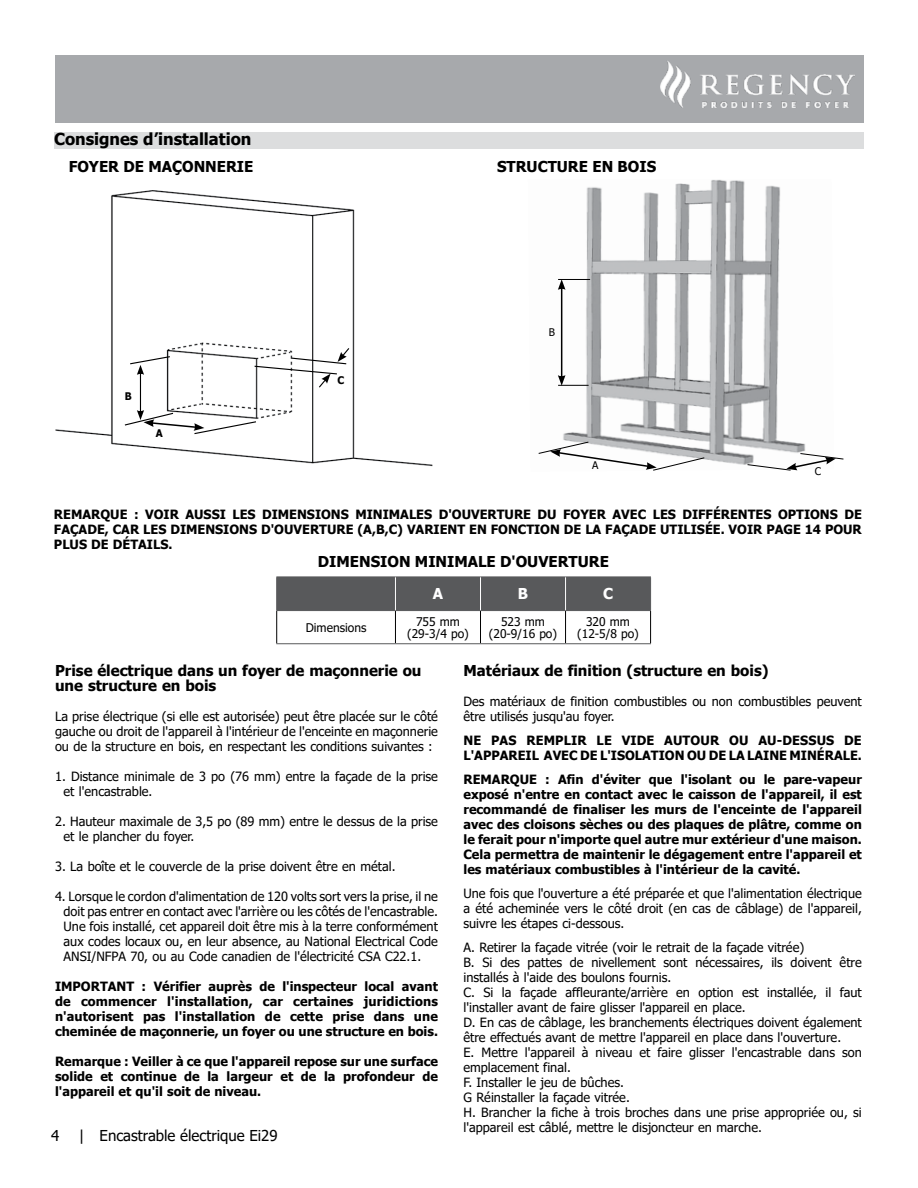
<style>
.page{position:relative;width:918px;height:1188px;background:#fff}
.page>*{position:absolute;margin:0;border:0;box-sizing:border-box;transform-origin:0 0}
.t1{font:700 16.5px "Tahoma";color:#000}
.t2{font:700 15px/15px "Tahoma";color:#000}
.t3{font:15px "Tahoma";color:#000}
.t4{font:700 15px "Tahoma";color:#fff}
.t5{font:12.75px/15px "Tahoma";color:#000}
.t6{font:700 12.75px/15px "Tahoma";color:#000;text-align:justify}
.t7{font:12px/12px "Tahoma";color:#000;text-align:center}
.t8{font:10.5px "Tahoma";color:#000}
.t9{font:700 10.5px "Tahoma";color:#000}
</style>
<div class="page">
<div style="left:56px;top:55px;width:808px;height:67px;background:#a7a9ac"></div>
<img style="left:661px;top:61px;width:194px;height:46px">
<img style="left:560px;top:179px;width:246px;height:286px">
<hr style="left:561px;top:288px;width:1px;height:89px;background:#000">
<svg style="left:558px;top:375px;width:8px;height:10px"></svg>
<svg style="left:558px;top:280px;width:8px;height:10px"></svg>
<hr style="left:558px;top:279px;width:32px;height:1px;background:#000">
<hr style="left:558px;top:385px;width:31px;height:1px;background:#000">
<svg style="left:747px;top:453px;width:97px;height:18px"></svg>
<svg style="left:538px;top:441px;width:167px;height:30px"></svg>
<img style="left:56px;top:190px;width:376px;height:277px">
<hr style="left:140px;top:373px;width:1px;height:39px;background:#000">
<svg style="left:129px;top:355px;width:42px;height:20px"></svg>
<svg style="left:124px;top:410px;width:133px;height:25px"></svg>
<svg style="left:253px;top:347px;width:97px;height:42px"></svg>
<div style="left:54px;top:132px;width:810px;height:16px;background:#dcddde"></div>
<div style="left:277px;top:578px;width:373px;height:32px;background:#58595b"></div>
<hr style="left:276px;top:611px;width:1px;height:32px;background:#000">
<hr style="left:395px;top:611px;width:1px;height:32px;background:#000">
<hr style="left:480px;top:611px;width:1px;height:32px;background:#000">
<hr style="left:565px;top:611px;width:1px;height:32px;background:#000">
<hr style="left:650px;top:611px;width:1px;height:32px;background:#000">
<hr style="left:276px;top:577px;width:119px;height:1px;background:#58595b">
<hr style="left:276px;top:577px;width:1px;height:33px;background:#58595b">
<hr style="left:395px;top:577px;width:86px;height:1px;background:#58595b">
<hr style="left:481px;top:577px;width:85px;height:1px;background:#58595b">
<hr style="left:566px;top:577px;width:85px;height:1px;background:#58595b">
<hr style="left:650px;top:577px;width:1px;height:33px;background:#58595b">
<hr style="left:276px;top:610px;width:119px;height:1px;background:#58595b">
<hr style="left:481px;top:610px;width:85px;height:1px;background:#58595b">
<hr style="left:566px;top:610px;width:85px;height:1px;background:#58595b">
<hr style="left:276px;top:643px;width:119px;height:1px;background:#58595b">
<hr style="left:481px;top:643px;width:85px;height:1px;background:#58595b">
<hr style="left:566px;top:643px;width:85px;height:1px;background:#58595b">
<hr style="left:395px;top:610px;width:86px;height:1px;background:#58595b">
<hr style="left:395px;top:643px;width:86px;height:1px;background:#58595b">
<hr style="left:395px;top:577px;width:1px;height:33px;background:#fff">
<hr style="left:480px;top:577px;width:1px;height:33px;background:#fff">
<hr style="left:565px;top:577px;width:1px;height:33px;background:#fff">
<p class="t1" style="left:54px;top:127px;width:199px">Consignes d’installation</p>
<p class="t2" style="left:69px;top:160px;width:186px">FOYER DE MAÇONNERIE</p>
<p class="t2" style="left:497px;top:160px;width:161px">STRUCTURE EN BOIS</p>
<p class="t9" style="left:125px;top:389px;width:8px">B</p>
<p class="t9" style="left:156px;top:425px;width:8px">A</p>
<p class="t9" style="left:338px;top:373px;width:8px">C</p>
<p class="t8" style="left:549px;top:325px;width:8px">B</p>
<p class="t8" style="left:592px;top:458px;width:8px">A</p>
<p class="t8" style="left:815px;top:464px;width:8px">C</p>
<p class="t6" style="left:54px;top:507px;width:809px">REMARQUE : VOIR AUSSI LES DIMENSIONS MINIMALES D'OUVERTURE DU FOYER AVEC LES DIFFÉRENTES OPTIONS DE FAÇADE, CAR LES DIMENSIONS D'OUVERTURE (A,B,C) VARIENT EN FONCTION DE LA FAÇADE UTILISÉE. VOIR PAGE 14 POUR PLUS DE DÉTAILS.</p>
<p class="t2" style="left:318px;top:555px;width:293px">DIMENSION MINIMALE D'OUVERTURE</p>
<p class="t4" style="left:433px;top:584px;width:12px">A</p>
<p class="t4" style="left:518px;top:584px;width:12px">B</p>
<p class="t4" style="left:603px;top:584px;width:12px">C</p>
<p class="t7" style="left:306px;top:622px;width:62px">Dimensions</p>
<p class="t7" style="left:407px;top:616px;width:63px">755 mm (29-3/4 po)</p>
<p class="t7" style="left:489px;top:616px;width:70px">523 mm (20-9/16 po)</p>
<p class="t7" style="left:577px;top:616px;width:63px">320 mm (12-5/8 po)</p>
<p class="t2" style="left:55px;top:664px;width:368px">Prise électrique dans un foyer de maçonnerie ou une structure en bois</p>
<p class="t5" style="left:55px;top:710px;width:384px;text-align:justify">La prise électrique (si elle est autorisée) peut être placée sur le côté gauche ou droit de l'appareil à l'intérieur de l'enceinte en maçonnerie ou de la structure en bois, en respectant les conditions suivantes :</p>
<p class="t5" style="left:64px;top:770px;width:376px;text-indent:-9px">1. Distance minimale de 3 po (76 mm) entre la façade de la prise et l'encastrable.</p>
<p class="t5" style="left:64px;top:815px;width:376px;text-indent:-9px">2. Hauteur maximale de 3,5 po (89 mm) entre le dessus de la prise et le plancher du foyer.</p>
<p class="t5" style="left:55px;top:860px;width:342px">3. La boîte et le couvercle de la prise doivent être en métal.</p>
<p class="t5" style="left:64px;top:890px;width:376px;text-align:justify;text-indent:-9px">4. Lorsque le cordon d'alimentation de 120 volts sort vers la prise, il ne doit pas entrer en contact avec l'arrière ou les côtés de l'encastrable.<br>Une fois installé, cet appareil doit être mis à la terre conformément aux codes locaux ou, en leur absence, au National Electrical Code ANSI/NFPA 70, ou au Code canadien de l'électricité CSA C22.1.</p>
<p class="t6" style="left:55px;top:980px;width:384px">IMPORTANT : Vérifier auprès de l'inspecteur local avant de commencer l'installation, car certaines juridictions n'autorisent pas l'installation de cette prise dans une cheminée de maçonnerie, un foyer ou une structure en bois.</p>
<p class="t6" style="left:55px;top:1055px;width:384px">Remarque : Veiller à ce que l'appareil repose sur une surface solide et continue de la largeur et de la profondeur de l'appareil et qu'il soit de niveau.</p>
<p class="t2" style="left:463px;top:664px;width:307px">Matériaux de finition (structure en bois)</p>
<p class="t5" style="left:463px;top:695px;width:400px">Des matériaux de finition combustibles ou non combustibles peuvent être utilisés jusqu'au foyer.</p>
<p class="t6" style="left:463px;top:734px;width:400px">NE PAS REMPLIR LE VIDE AUTOUR OU AU-DESSUS DE<br>L'APPAREIL AVEC DE L'ISOLATION OU DE LA LAINE MINÉRALE.</p>
<p class="t6" style="left:463px;top:773px;width:400px">REMARQUE : Afin d'éviter que l'isolant ou le pare-vapeur exposé n'entre en contact avec le caisson de l'appareil, il est recommandé de finaliser les murs de l'enceinte de l'appareil avec des cloisons sèches ou des plaques de plâtre, comme on le ferait pour n'importe quel autre mur extérieur d'une maison.<br>Cela permettra de maintenir le dégagement entre l'appareil et les matériaux combustibles à l'intérieur de la cavité.</p>
<p class="t5" style="left:463px;top:887px;width:400px;text-align:justify">Une fois que l'ouverture a été préparée et que l'alimentation électrique a été acheminée vers le côté droit (en cas de câblage) de l'appareil, suivre les étapes ci-dessous.</p>
<p class="t5" style="left:463px;top:941px;width:400px">A. Retirer la façade vitrée (voir le retrait de la façade vitrée)<br>B. Si des pattes de nivellement sont nécessaires, ils doivent être installés à l'aide des boulons fournis.<br>C. Si la façade affleurante/arrière en option est installée, il faut l'installer avant de faire glisser l'appareil en place.<br>D. En cas de câblage, les branchements électriques doivent également être effectués avant de mettre l'appareil en place dans l'ouverture.<br>E. Mettre l'appareil à niveau et faire glisser l'encastrable dans son emplacement final.<br>F. Installer le jeu de bûches.<br>G Réinstaller la façade vitrée.<br>H. Brancher la fiche à trois broches dans une prise appropriée ou, si l'appareil est câblé, mettre le disjoncteur en marche.</p>
<p class="t3" style="left:51px;top:1126px;width:10px">4</p>
<p class="t3" style="left:79px;top:1126px;width:200px">| Encastrable électrique Ei29</p>
</div>
